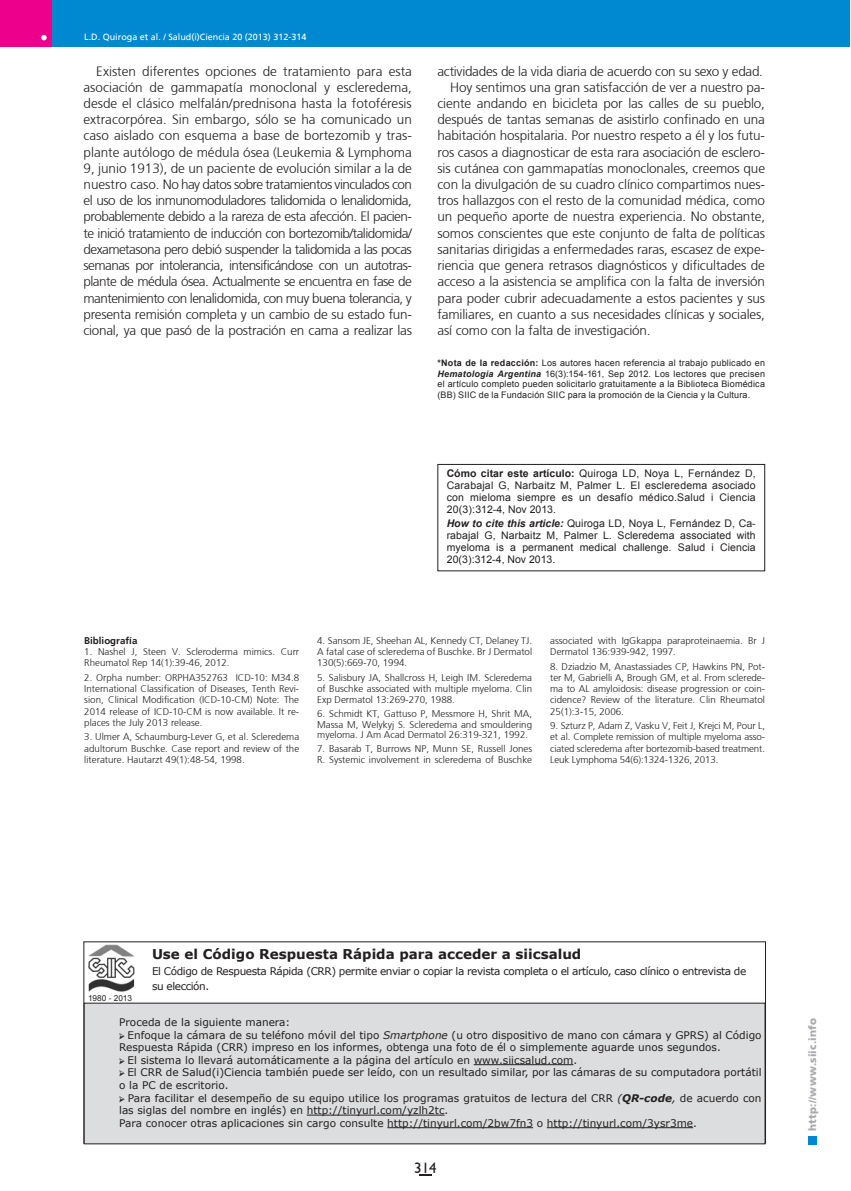
<style>
.page{position:relative;width:851px;height:1191px;background:#fff}
.page>*{position:absolute;margin:0;border:0;box-sizing:border-box;transform-origin:0 0}
.t1{font:15px "Humanist 521 BT";color:#231f20}
.t2{font:300 13.5px/16.2px "Frutiger";letter-spacing:-.01em;color:#231f20;text-align:justify}
.t3{font:700 13.5px "Verdana";color:#231f20}
.t4{font:10.5px/12.6px "Verdana";color:#231f20}
.t5{font:10.5px/12px "Arial";letter-spacing:.01em;color:#231f20;text-align:justify}
.t6{font:10.5px/14.4px "Verdana";letter-spacing:-.04em;color:#231f20}
.t7{font:900 10.5px "Frutiger";letter-spacing:.015em;color:#a7a9ac}
.t8{font:300 9.75px/11.2px "Frutiger";color:#231f20;text-align:justify}
.t9{font:700 9.75px "Frutiger";color:#231f20}
.t10{font:9px/10.5px "Arial";letter-spacing:.02em;color:#231f20;text-align:justify}
.t11{font:9px "Frutiger";color:#fff}
.t12{font:8.25px "Arial";color:#231f20}
.s1{font-weight:700}
.s2{font-weight:700;font-style:italic}
.s3{font-style:italic}
.s4{font-family:"Minion Pro"}
</style>
<div class="page">
<div style="left:0;top:0;width:849px;height:47px;background:#0089d0"></div>
<div style="left:0;top:0;width:51px;height:47px;background:#ec008c"></div>
<svg style="left:41px;top:35px;width:6px;height:5px"></svg>
<div style="left:808px;top:1135px;width:8px;height:9px;background:#0089d0"></div>
<svg style="left:419px;top:1174px;width:12px;height:2px"></svg>
<div style="left:437px;top:464px;width:328px;height:107px;border:1px solid #231f20"></div>
<div style="left:84px;top:1003px;width:681px;height:140px;background:#dcddde"></div>
<img style="left:88px;top:944px;width:47px;height:48px">
<hr style="left:473px;top:1064px;width:100px;height:1px;background:#231f20">
<hr style="left:307px;top:1114px;width:137px;height:1px;background:#231f20">
<hr style="left:387px;top:1127px;width:146px;height:1px;background:#231f20">
<hr style="left:546px;top:1127px;width:147px;height:1px;background:#231f20">
<p class="t11" style="left:84px;top:31px;width:224px">L.D. Quiroga et al. / Salud(i)Ciencia 20 (2013) 312-314</p>
<p class="t2" style="left:83px;top:63px;width:330px;text-indent:13px">Existen diferentes opciones de tratamiento para esta asociación de gammapatía monoclonal y escleredema, desde el clásico melfalán/prednisona hasta la fotoféresis extracorpórea. Sin embargo, sólo se ha comunicado un caso aislado con esquema a base de bortezomib y tras&shy;plante autólogo de médula ósea (Leukemia &amp; Lymphoma 9, junio 1913), de un paciente de evolución similar a la de nuestro caso. No hay datos sobre tratamientos vinculados con el uso de los inmunomoduladores talidomida o lenalidomida, probablemente debido a la rareza de esta afección. El pacien&shy;te inició tratamiento de inducción con bortezomib/talidomida/ dexametasona pero debió suspender la talidomida a las pocas semanas por intolerancia, intensificándose con un autotras&shy;plante de médula ósea. Actualmente se encuentra en fase de mantenimiento con lenalidomida, con muy buena tolerancia, y presenta remisión completa y un cambio de su estado fun&shy;cional, ya que pasó de la postración en cama a realizar las</p>
<p class="t2" style="left:437px;top:63px;width:327px">actividades de la vida diaria de acuerdo con su sexo y edad.</p>
<p class="t2" style="left:450px;top:79px;width:316px">Hoy sentimos una gran satisfacción de ver a nuestro pa-</p>
<p class="t2" style="left:437px;top:95px;width:329px">ciente andando en bicicleta por las calles de su pueblo,</p>
<p class="t2" style="left:437px;top:111px;width:329px">después de tantas semanas de asistirlo confinado en una</p>
<p class="t2" style="left:437px;top:128px;width:329px">habitación hospitalaria. Por nuestro respeto a él y los futu-</p>
<p class="t2" style="left:437px;top:144px;width:329px">ros casos a diagnosticar de esta rara asociación de esclero-</p>
<p class="t2" style="left:437px;top:160px;width:329px">sis cutánea con gammapatías monoclonales, creemos que</p>
<p class="t2" style="left:437px;top:176px;width:329px">con la divulgación de su cuadro clínico compartimos nues-</p>
<p class="t2" style="left:437px;top:192px;width:329px">tros hallazgos con el resto de la comunidad médica, como</p>
<p class="t2" style="left:437px;top:209px;width:329px">un pequeño aporte de nuestra experiencia. No obstante,</p>
<p class="t2" style="left:437px;top:225px;width:329px">somos conscientes que este conjunto de falta de políticas</p>
<p class="t2" style="left:437px;top:241px;width:329px">sanitarias dirigidas a enfermedades raras, escasez de expe-</p>
<p class="t2" style="left:437px;top:257px;width:329px">riencia que genera retrasos diagnósticos y dificultades de</p>
<p class="t2" style="left:437px;top:273px;width:329px">acceso a la asistencia se amplifica con la falta de inversión</p>
<p class="t2" style="left:437px;top:290px;width:329px">para poder cubrir adecuadamente a estos pacientes y sus</p>
<p class="t2" style="left:437px;top:306px;width:329px">familiares, en cuanto a sus necesidades clínicas y sociales,</p>
<p class="t2" style="left:437px;top:322px;width:215px">así como con la falta de investigación.</p>
<p class="t10" style="left:437px;top:358px;width:329px"><span class="s1">*Nota de la redacción:</span> Los autores hacen referencia al trabajo publicado en <span class="s2">Hematologia Argentina</span> 16(3):154-161, Sep 2012. Los lectores que precisen el artículo completo pueden solicitarlo gratuitamente a la Biblioteca Biomédica (BB) SIIC de la Fundación SIIC para la promoción de la Ciencia y la Cultura.</p>
<p class="t5" style="left:446px;top:467px;width:310px"><span class="s1">Cómo citar este artículo:</span> Quiroga LD, Noya L, Fernández D, Carabajal G, Narbaitz M, Palmer L. El escleredema asociado con mieloma siempre es un desafío médico.Salud i Ciencia 20(3):312-4, Nov 2013.</p>
<p class="t5" style="left:446px;top:517px;width:310px"><span class="s2">How to cite this article:</span> Quiroga LD, Noya L, Fernández D, Ca&shy;rabajal G, Narbaitz M, Palmer L<span class="s3">.</span> Scleredema associated with myeloma is a permanent medical challenge<span class="s3">.</span> Salud i Ciencia 20(3):312-4, Nov 2013.</p>
<p class="t9" style="left:84px;top:634px;width:55px">Bibliografía</p>
<p class="t8" style="left:84px;top:646px;width:216px">1. Nashel J, Steen V. Scleroderma mimics. Curr<br>Rheumatol Rep 14(1):39-46, 2012.</p>
<p class="t8" style="left:84px;top:671px;width:216px">2. Orpha number: ORPHA352763 ICD-10: M34.8<br>International Classification of Diseases, Tenth Revi&shy;sion, Clinical Modification (ICD-10-CM) Note: The 2014 release of ICD-10-CM is now available. It re&shy;places the July 2013 release.</p>
<p class="t8" style="left:84px;top:731px;width:216px">3. Ulmer A, Schaumburg-Lever G, et al. Scleredema adultorum Buschke. Case report and review of the literature. Hautarzt 49(1):48-54, 1998.</p>
<p class="t8" style="left:317px;top:634px;width:216px">4. Sansom JE, Sheehan AL, Kennedy CT, Delaney TJ.<br>A fatal case of scleredema of Buschke. Br J Dermatol 130(5):669-70, 1994.</p>
<p class="t8" style="left:317px;top:672px;width:216px">5. Salisbury JA, Shallcross H, Leigh IM. Scleredema of Buschke associated with multiple myeloma. Clin Exp Dermatol 13:269-270, 1988.</p>
<p class="t8" style="left:317px;top:708px;width:216px;line-height:10.5px">6. Schmidt KT, Gattuso P, Messmore H, Shrit MA, Massa M, Welykyj S. Scleredema and smouldering myeloma. J Am Acad Dermatol 26:319-321, 1992.</p>
<p class="t8" style="left:317px;top:743px;width:216px;line-height:10.5px">7. Basarab T, Burrows NP, Munn SE, Russell Jones<br>R. Systemic involvement in scleredema of Buschke</p>
<p class="t8" style="left:550px;top:634px;width:216px">associated with IgGkappa paraproteinaemia. Br J<br>Dermatol 136:939-942, 1997.</p>
<p class="t8" style="left:550px;top:660px;width:216px">8. Dziadzio M, Anastassiades CP, Hawkins PN, Pot&shy;ter M, Gabrielli A, Brough GM, et al. From sclerede&shy;ma to AL amyloidosis: disease progression or coin&shy;cidence? Review of the literature. Clin Rheumatol 25(1):3-15, 2006.</p>
<p class="t8" style="left:550px;top:720px;width:216px">9. Szturz P, Adam Z, Vasku V, Feit J, Krejci M, Pour L, et al. Complete remission of multiple myeloma asso&shy;ciated scleredema after bortezomib-based treatment.<br>Leuk Lymphoma 54(6):1324-1326, 2013.</p>
<p class="t3" style="left:152px;top:944px;width:431px">Use el Código Respuesta Rápida para acceder a siicsalud</p>
<p class="t6" style="left:152px;top:964px;width:595px">El Código de Respuesta Rápida (CRR) permite enviar o copiar la revista completa o el artículo, caso clínico o entrevista de su elección.</p>
<p class="t4" style="left:119px;top:1015px;width:173px">Proceda de la siguiente manera:</p>
<p class="t4" style="left:119px;top:1028px;width:644px"><span class="s4">➢</span> Enfoque la cámara de su teléfono móvil del tipo <span class="s3">Smartphone</span> (u otro dispositivo de mano con cámara y GPRS) al Código<br>Respuesta Rápida (CRR) impreso en los informes, obtenga una foto de él o simplemente aguarde unos segundos.</p>
<p class="t4" style="left:119px;top:1053px;width:459px"><span class="s4">➢</span> El sistema lo llevará automáticamente a la página del artículo en www.siicsalud.com.</p>
<p class="t4" style="left:119px;top:1066px;width:644px"><span class="s4">➢</span> El CRR de Salud(i)Ciencia también puede ser leído, con un resultado similar, por las cámaras de su computadora portátil o la PC de escritorio.</p>
<p class="t4" style="left:119px;top:1091px;width:644px"><span class="s4">➢</span> Para facilitar el desempeño de su equipo utilice los programas gratuitos de lectura del CRR <span class="s3">(</span><span class="s2">QR-code</span><span class="s3">,</span> de acuerdo con las siglas del nombre en inglés) en http://tinyurl.com/yzlh2tc.<br>Para conocer otras aplicaciones sin cargo consulte http://tinyurl.com/2bw7fn3 o http://tinyurl.com/3ysr3me.</p>
<p class="t12" style="left:88px;top:992px;width:46px">1980 - 2013</p>
<p class="t1" style="left:414px;top:1158px;width:24px">314</p>
<p class="t7" style="left:806px;top:1130px;width:114px;rotate:-90deg">http://www.siic.info</p>
</div>
